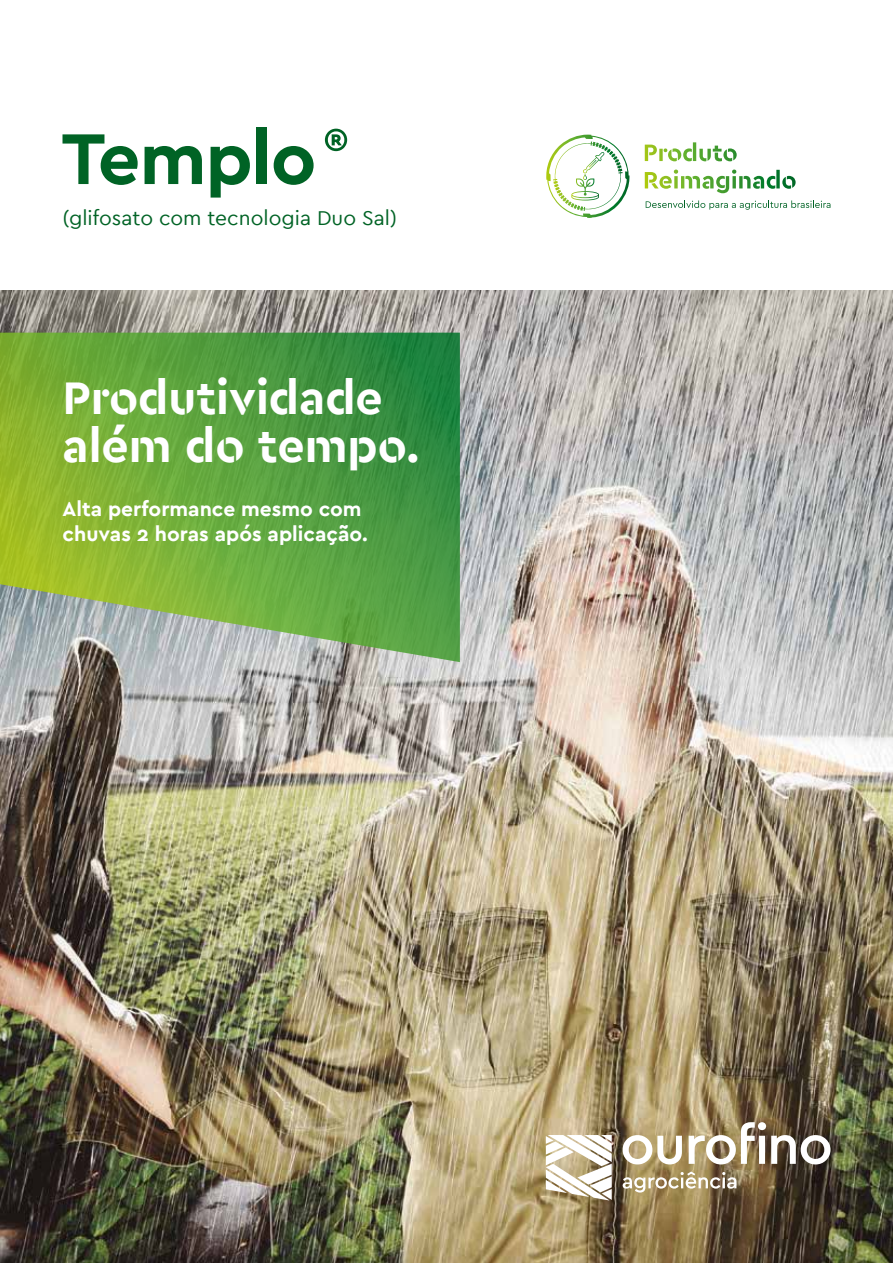
<style>
.page{position:relative;width:893px;height:1263px;background:#fff}
.page>*{position:absolute;margin:0;border:0;box-sizing:border-box;transform-origin:0 0}
.t1{font:700 48px/48px "Cera Stencil PRO";color:#fff}
.t2{font:700 21px/25.2px "Cera PRO";color:#fff}
.t3{font:21px "Cera PRO";color:#006325}
</style>
<div class="page">
<img style="left:0;top:290px;width:893px;height:973px">
<svg style="left:0;top:333px;width:460px;height:329px;background:#6aa64b"></svg>
<svg style="left:546px;top:1122px;width:284px;height:78px"></svg>
<svg style="left:63px;top:134px;width:75px;height:51px"></svg>
<svg style="left:145px;top:146px;width:57px;height:38px"></svg>
<svg style="left:211px;top:146px;width:39px;height:52px"></svg>
<div style="left:257px;top:128px;width:10px;height:56px;background:#006325"></div>
<svg style="left:274px;top:146px;width:40px;height:39px"></svg>
<svg style="left:325px;top:129px;width:22px;height:22px"></svg>
<svg style="left:646px;top:200px;width:184px;height:10px"></svg>
<svg style="left:645px;top:142px;width:92px;height:19px"></svg>
<svg style="left:645px;top:170px;width:151px;height:23px"></svg>
<svg style="left:546px;top:135px;width:84px;height:83px"></svg>
<p class="t3" style="left:63px;top:204px;width:336px">(glifosato com tecnologia Duo Sal)</p>
<h1 class="t1" style="left:63px;top:372px;width:358px">Produtividade além do tempo.</h1>
<p class="t2" style="left:63px;top:495px;width:307px">Alta performance mesmo com chuvas 2 horas após aplicação.</p>
</div>
